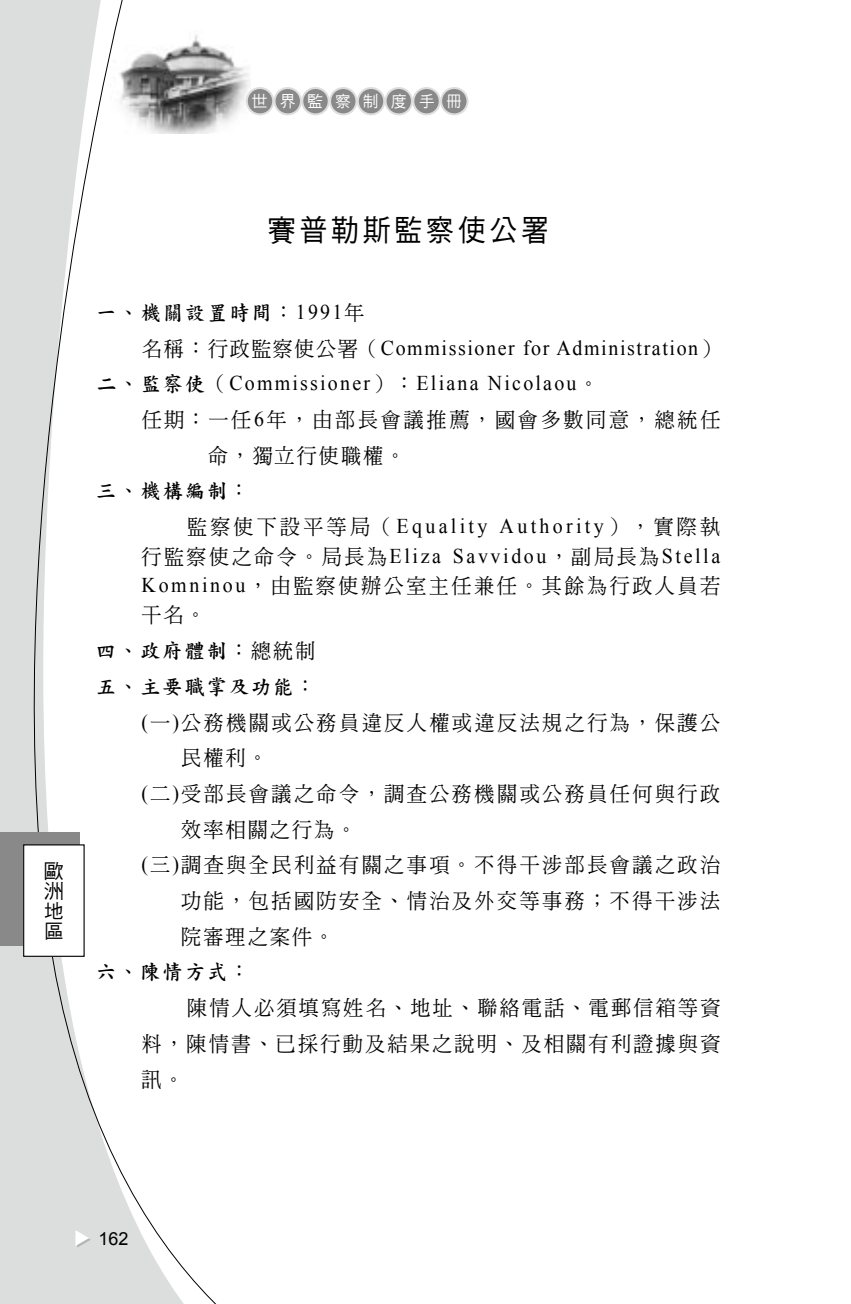
<style>
.page{position:relative;width:851px;height:1304px;background:#fff}
.page>*{position:absolute;margin:0;border:0;box-sizing:border-box;transform-origin:0 0}
.t1{font:30px "DF Hei W5 WIN BF";letter-spacing:.11em;color:#000;scale:.95 1}
.t2{font:21px/35.6px "DF Ming W5 WIN BF";letter-spacing:.13em;color:#000;scale:.95 1}
.t3{font:21px/35.8px "Times New Roman";letter-spacing:.08em;color:#000;scale:.95 1}
.t4{font:21px/29.4px "Times New Roman";letter-spacing:.13em;color:#000;text-align:right;scale:.95 1}
.t5{font:21px/35.8px "DF Kai Shu W7 HK BF";letter-spacing:.11em;color:#000;scale:.95 1}
.t6{font:21px "DF Ming W5 WIN BF";letter-spacing:.11em;color:#000;scale:.95 1}
.t7{font:20px/20px "DF Hei W5 WIN BF";color:#000;text-align:justify}
.t8{font:18px "Arial";color:#000}
.t9{font:16px "DF Hei W5 WIN BF";letter-spacing:.735em;color:#fff}
.s1{font-family:"Times New Roman"}
.s2{font-family:"DF Ming W5 WIN BF"}
.s3{font-family:"DF Kai Shu W7 HK BF"}
</style>
<div class="page">
<svg style="left:1px;top:0;width:326px;height:1304px"></svg>
<div style="left:247px;top:88px;width:26px;height:26px;background:#898989;border-radius:50%"></div>
<div style="left:246px;top:87px;width:28px;height:28px;border:2px solid #dcdddd;border-radius:50%"></div>
<div style="left:274px;top:88px;width:27px;height:26px;background:#898989;border-radius:50%"></div>
<div style="left:273px;top:87px;width:29px;height:28px;border:2px solid #dcdddd;border-radius:50%"></div>
<div style="left:302px;top:88px;width:26px;height:26px;background:#898989;border-radius:50%"></div>
<div style="left:301px;top:87px;width:28px;height:28px;border:2px solid #dcdddd;border-radius:50%"></div>
<div style="left:330px;top:88px;width:26px;height:26px;background:#898989;border-radius:50%"></div>
<div style="left:329px;top:87px;width:28px;height:28px;border:2px solid #dcdddd;border-radius:50%"></div>
<div style="left:358px;top:88px;width:26px;height:26px;background:#898989;border-radius:50%"></div>
<div style="left:357px;top:87px;width:28px;height:28px;border:2px solid #dcdddd;border-radius:50%"></div>
<div style="left:385px;top:88px;width:27px;height:26px;background:#898989;border-radius:50%"></div>
<div style="left:384px;top:87px;width:29px;height:28px;border:2px solid #dcdddd;border-radius:50%"></div>
<div style="left:413px;top:88px;width:26px;height:26px;background:#898989;border-radius:50%"></div>
<div style="left:412px;top:87px;width:28px;height:28px;border:2px solid #dcdddd;border-radius:50%"></div>
<div style="left:441px;top:88px;width:26px;height:26px;background:#898989;border-radius:50%"></div>
<div style="left:440px;top:87px;width:28px;height:28px;border:2px solid #dcdddd;border-radius:50%"></div>
<svg style="left:75px;top:1230px;width:16px;height:18px"></svg>
<div style="left:0;top:833px;width:79px;height:113px;background:#898989"></div>
<div style="left:24px;top:845px;width:60px;height:111px;background:#fff"></div>
<div style="left:23px;top:844px;width:62px;height:113px;border:1px solid #000"></div>
<p class="t9" style="left:251px;top:93px;width:212px">世界監察制度手冊</p>
<p class="t7" style="left:44px;top:861px;width:21px">歐洲地區</p>
<h1 class="t1" style="left:267px;top:215px;width:298px">賽普勒斯監察使公署</h1>
<p class="t5" style="left:96px;top:295px;width:284px">一、機關設置時間：<span class="s1">1991</span><span class="s2">年</span></p>
<p class="t3" style="left:96px;top:329px;width:657px;text-indent:45px"><span class="s2">名稱：行政監察使公署（</span>Commissioner for Administration<span class="s2">）</span><span class="s3">二、監察使（</span>Commissioner<span class="s3">）：</span>Eliana Nicolaou<span class="s2">。</span></p>
<p class="t2" style="left:208px;top:402px;width:540px;text-indent:-66px">任期：一任<span class="s1">6</span>年，由部長會議推薦，國會多數同意，總統任命，獨立行使職權。</p>
<p class="t5" style="left:96px;top:473px;width:162px">三、機構編制：</p>
<p class="t4" style="left:141px;top:511px;width:610px"><span class="s2">監察使下設平等局（</span>Equality Authority<span class="s2">），實際執<br>行監察使之命令。局長為</span>Eliza Savvidou<span class="s2">，副局長為</span>Stella</p>
<p class="t2" style="left:141px;top:571px;width:610px;line-height:29.4px"><span class="s1">Komninou</span>，由監察使辦公室主任兼任。其餘為行政人員若干名。</p>
<p class="t5" style="left:96px;top:633px;width:232px">四、政府體制：<span class="s2">總統制</span>五、主要職掌及功能：</p>
<p class="t2" style="left:141px;top:704px;width:610px"><span class="s1">(</span>一<span class="s1">)</span>公務機關或公務員違反人權或違反法規之行為，保護公</p>
<p class="t2" style="left:181px;top:740px;width:92px">民權利。</p>
<p class="t2" style="left:141px;top:776px;width:610px"><span class="s1">(</span>二<span class="s1">)</span>受部長會議之命令，調查公務機關或公務員任何與行政</p>
<p class="t6" style="left:181px;top:819px;width:186px">效率相關之行為。</p>
<p class="t2" style="left:141px;top:847px;width:610px"><span class="s1">(</span>三<span class="s1">)</span>調查與全民利益有關之事項。不得干涉部長會議之政治</p>
<p class="t2" style="left:181px;top:883px;width:568px">功能，包括國防安全、情治及外交等事務；不得干涉法</p>
<p class="t2" style="left:181px;top:919px;width:162px">院審理之案件。</p>
<p class="t5" style="left:96px;top:954px;width:163px">六、陳情方式：</p>
<p class="t2" style="left:142px;top:990px;width:610px;text-align:justify;text-indent:46px">陳情人必須填寫姓名、地址、聯絡電話、電郵信箱等資料，陳情書、已採行動及結果之說明、及相關有利證據與資訊。</p>
<p class="t8" style="left:98px;top:1227px;width:32px">162</p>
</div>
